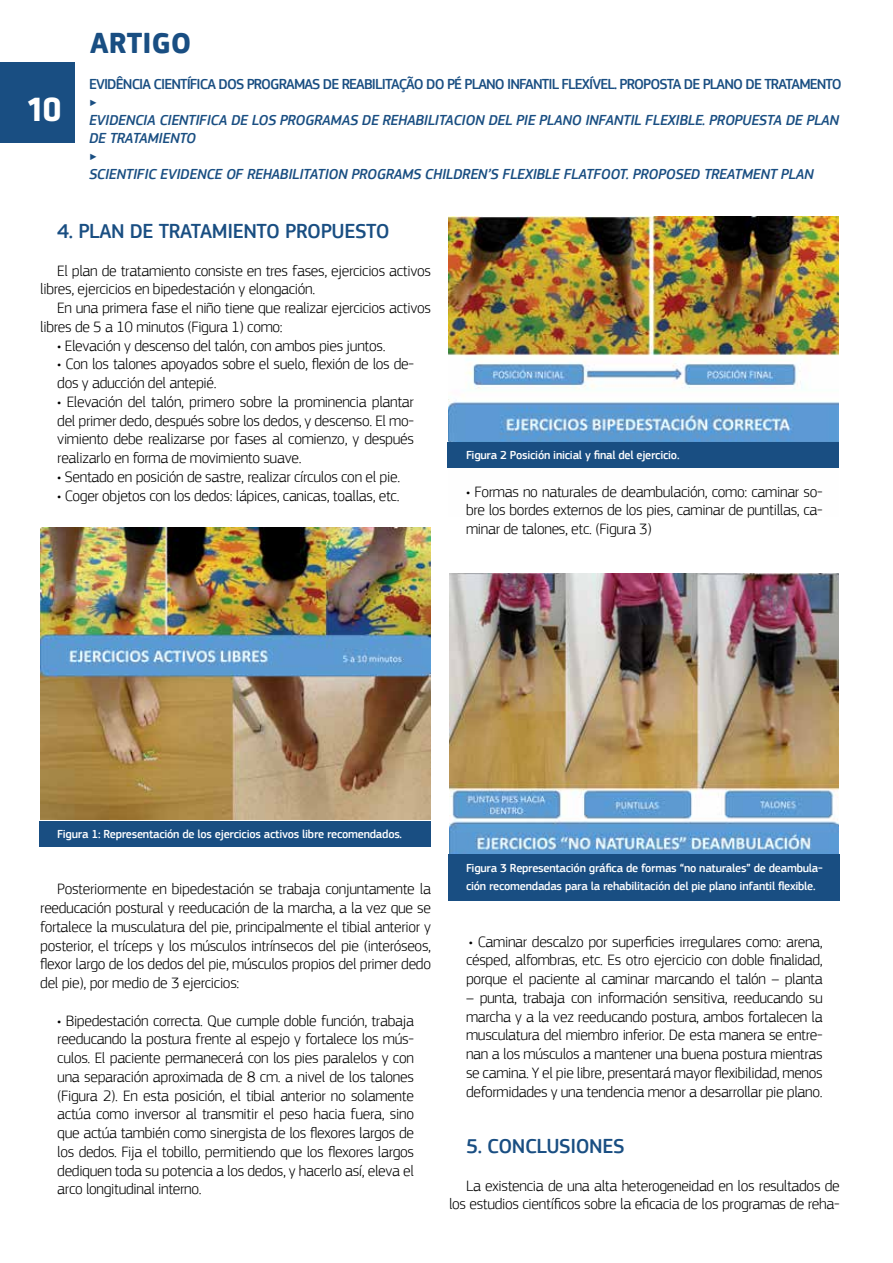
<style>
.page{position:relative;width:893px;height:1263px;background:#fff}
.page>*{position:absolute;margin:0;border:0;box-sizing:border-box;transform-origin:0 0}
.t1{font:700 36px "Klavika";color:#fff}
.t2{font:700 30px "PF Square Sans Pro";color:#194e82}
.t3{font:500 21px "PF Square Sans Pro";letter-spacing:-.02em;color:#194e82}
.t4{font:300 15.75px/18.8px "PF Square Sans Pro";letter-spacing:-.02em;color:#000;text-align:justify}
.t5{font:italic 500 15px/18px "PF Square Sans Pro";letter-spacing:-.02em;color:#194e82}
.t6{font:500 15px/18px "PF Square Sans Pro";letter-spacing:-.06em;color:#194e82}
.t7{font:500 12px/18.8px "PF Square Sans Pro";letter-spacing:-.02em;color:#fff}
.s1{font-weight:500;font-size:12px;color:#fff}
</style>
<div class="page">
<div style="left:0;top:63px;width:74px;height:80px;background:#194e82"></div>
<img style="left:449px;top:573px;width:390px;height:281px">
<img style="left:448px;top:217px;width:391px;height:225px">
<div style="left:40px;top:821px;width:391px;height:26px;background:#194e82"></div>
<div style="left:448px;top:854px;width:391px;height:47px;background:#194e82"></div>
<div style="left:448px;top:442px;width:391px;height:26px;background:#194e82"></div>
<img style="left:40px;top:527px;width:390px;height:292px">
<h1 class="t1" style="left:28px;top:89px;width:35px">10</h1>
<h2 class="t2" style="left:90px;top:25px;width:103px">ARTIGO</h2>
<p class="t6" style="left:89px;top:76px;width:754px">EVIDÊNCIA CIENTÍFICA DOS PROGRAMAS DE REABILITAÇÃO DO PÉ PLANO INFANTIL FLEXÍVEL. PROPOSTA DE PLANO DE TRATAMENTO ‣</p>
<p class="t5" style="left:89px;top:112px;width:752px">EVIDENCIA CIENTIFICA DE LOS PROGRAMAS DE REHABILITACION DEL PIE PLANO INFANTIL FLEXIBLE. PROPUESTA DE PLAN<br>DE TRATAMIENTO</p>
<p class="t6" style="left:89px;top:148px;width:9px">‣</p>
<p class="t5" style="left:89px;top:166px;width:726px">SCIENTIFIC EVIDENCE OF REHABILITATION PROGRAMS CHILDREN’S FLEXIBLE FLATFOOT. PROPOSED TREATMENT PLAN</p>
<h3 class="t3" style="left:57px;top:219px;width:334px">4. PLAN DE TRATAMIENTO PROPUESTO</h3>
<p class="t4" style="left:40px;top:261px;width:392px;text-indent:17px">El plan de tratamiento consiste en tres fases, ejercicios activos libres, ejercicios en bipedestación y elongación.</p>
<p class="t4" style="left:40px;top:298px;width:392px;text-indent:17px">En una primera fase el niño tiene que realizar ejercicios activos libres de 5 a 10 minutos (Figura 1) como:</p>
<p class="t4" style="left:57px;top:336px;width:330px">• Elevación y descenso del talón, con ambos pies juntos.</p>
<p class="t4" style="left:57px;top:355px;width:358px">• Con los talones apoyados sobre el suelo, flexión de los de&shy;dos y aducción del antepié.</p>
<p class="t4" style="left:57px;top:392px;width:358px">• Elevación del talón, primero sobre la prominencia plantar del primer dedo, después sobre los dedos, y descenso. El mo&shy;vimiento debe realizarse por fases al comienzo, y después realizarlo en forma de movimiento suave.</p>
<p class="t4" style="left:57px;top:467px;width:344px">• Sentado en posición de sastre, realizar círculos con el pie.</p>
<p class="t4" style="left:57px;top:486px;width:344px">• Coger objetos con los dedos: lápices, canicas, toallas, etc.</p>
<p class="t7" style="left:466px;top:446px;width:215px">Figura 2 Posición inicial y final del ejercicio.</p>
<p class="t4" style="left:466px;top:482px;width:358px">• Formas no naturales de deambulación, como: caminar so&shy;bre los bordes externos de los pies, caminar de puntillas, ca&shy;minar de talones, etc. (Figura 3)</p>
<p class="t7" style="left:57px;top:825px;width:346px">Figura 1: Representación de los ejercicios activos libre recomendados.</p>
<p class="t4" style="left:40px;top:880px;width:392px;text-indent:17px">Posteriormente en bipedestación se trabaja conjuntamente la reeducación postural y reeducación de la marcha, a la vez que se fortalece la musculatura del pie, principalmente el tibial anterior y posterior, el tríceps y los músculos intrínsecos del pie (interóseos, flexor largo de los dedos del pie, músculos propios del primer dedo del pie), por medio de 3 ejercicios:</p>
<p class="t4" style="left:57px;top:1011px;width:358px">• Bipedestación correcta. Que cumple doble función, trabaja reeducando la postura frente al espejo y fortalece los mús&shy;culos. El paciente permanecerá con los pies paralelos y con una separación aproximada de 8 cm. a nivel de los talones (Figura 2). En esta posición, el tibial anterior no solamente actúa como inversor al transmitir el peso hacia fuera, sino que actúa también como sinergista de los flexores largos de los dedos. Fija el tobillo, permitiendo que los flexores largos dediquen toda su potencia a los dedos, y hacerlo así, eleva el arco longitudinal interno.</p>
<p class="t7" style="left:466px;top:859px;width:358px">Figura 3 Representación gráfica de formas “no naturales” de deambula&shy;ción recomendadas para la rehabilitación del pie plano infantil flexible.</p>
<p class="t4" style="left:466px;top:932px;width:358px"><span class="s1">l</span>• Caminar descalzo por superficies irregulares como: arena, césped, alfombras, etc. Es otro ejercicio con doble finalidad, porque el paciente al caminar marcando el talón – planta</p>
<p class="t4" style="left:466px;top:988px;width:358px">– punta, trabaja con información sensitiva, reeducando su marcha y a la vez reeducando postura, ambos fortalecen la musculatura del miembro inferior. De esta manera se entre&shy;nan a los músculos a mantener una buena postura mientras se camina. Y el pie libre, presentará mayor flexibilidad, menos deformidades y una tendencia menor a desarrollar pie plano.</p>
<h3 class="t3" style="left:466px;top:1134px;width:160px">5. CONCLUSIONES</h3>
<p class="t4" style="left:449px;top:1176px;width:392px;text-align:right">La existencia de una alta heterogeneidad en los resultados de los estudios científicos sobre la eficacia de los programas de reha-</p>
</div>
